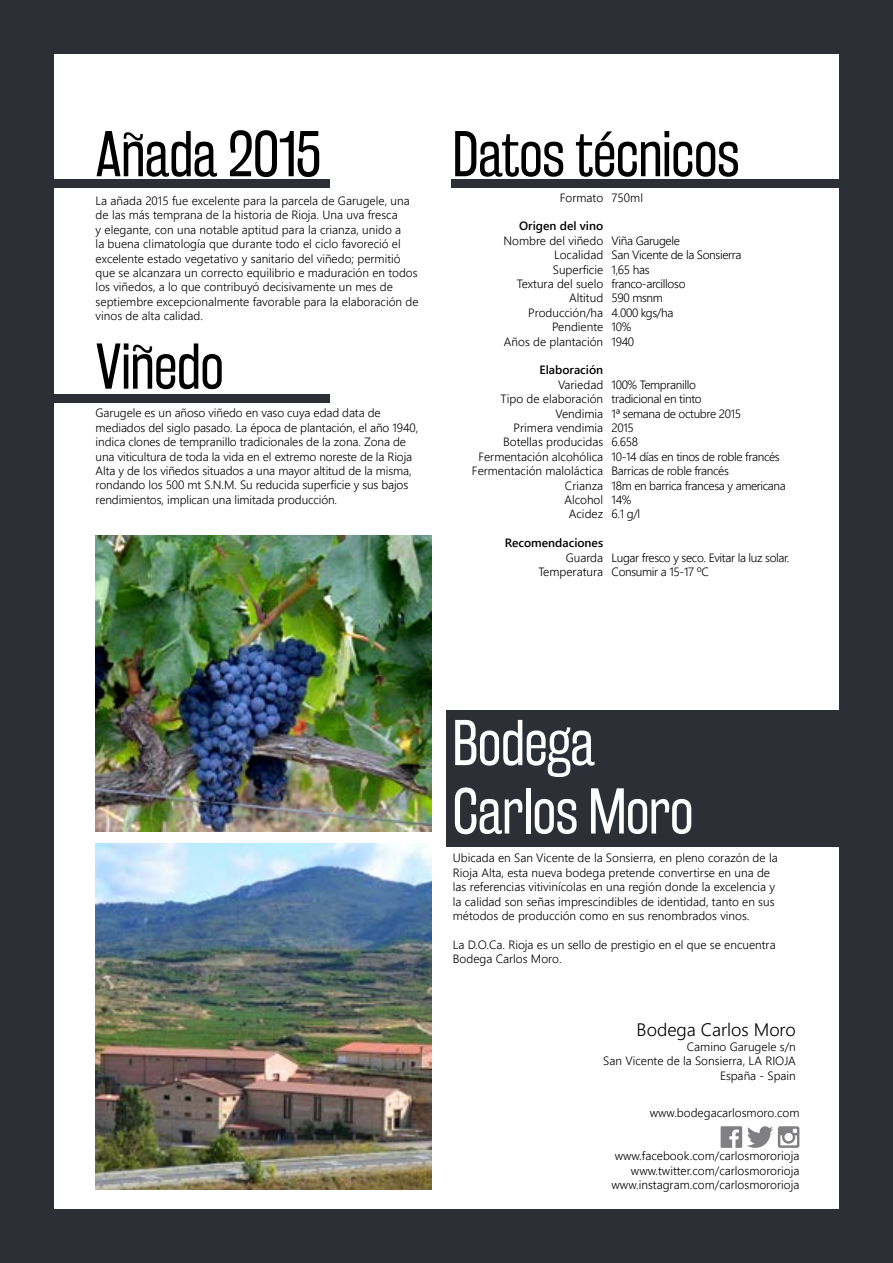
<style>
.page{position:relative;width:893px;height:1263px;background:#fff}
.page>*{position:absolute;margin:0;border:0;box-sizing:border-box;transform-origin:0 0}
.t1{font:57px "Rakesly Bk";color:#000}
.t2{font:57px/68.4px "Rakesly Bk";color:#fff}
.t3{font:18px "Webly Sleek UI Semilight";color:#000}
.t4{font:12px/14.4px "Webly Sleek UI Semilight";color:#000;text-align:right}
.t5{font:12px/14.4px "Webly Sleek UI Semilight";letter-spacing:-.03em;color:#000}
.t6{font:12px "Webly Sleek UI Semibold";color:#000}
</style>
<div class="page">
<img style="left:0;top:0;width:893px;height:1263px">
<div style="left:27px;top:180px;width:303px;height:8px;background:#2c2f36"></div>
<div style="left:27px;top:394px;width:303px;height:9px;background:#2c2f36"></div>
<div style="left:451px;top:180px;width:400px;height:8px;background:#2c2f36"></div>
<h1 class="t1" style="left:96px;top:120px;width:227px">Añada 2015</h1>
<p class="t4" style="left:96px;top:193px;width:324px;text-align:left">La añada 2015 fue excelente para la parcela de Garugele, una de las más temprana de la historia de Rioja. Una uva fresca<br>y elegante, con una notable aptitud para la crianza, unido a<br>la buena climatología que durante todo el ciclo favoreció el excelente estado vegetativo y sanitario del viñedo; permitió que se alcanzara un correcto equilibrio e maduración en todos los viñedos, a lo que contribuyó decisivamente un mes de septiembre excepcionalmente favorable para la elaboración de vinos de alta calidad.</p>
<h1 class="t1" style="left:96px;top:332px;width:130px">Viñedo</h1>
<p class="t4" style="left:96px;top:405px;width:324px;text-align:left">Garugele es un añoso viñedo en vaso cuya edad data de mediados del siglo pasado. La época de plantación, el año 1940, indica clones de tempranillo tradicionales de la zona. Zona de una viticultura de toda la vida en el extremo noreste de la Rioja Alta y de los viñedos situados a una mayor altitud de la misma, rondando los 500 mt S.N.M. Su reducida superficie y sus bajos rendimientos, implican una limitada producción.</p>
<h1 class="t1" style="left:453px;top:120px;width:288px">Datos técnicos</h1>
<p class="t4" style="left:560px;top:190px;width:45px">Formato</p>
<p class="t6" style="left:519px;top:217px;width:85px">Origen del vino</p>
<p class="t4" style="left:503px;top:233px;width:101px">Nombre del viñedo<br>Localidad<br>Superficie<br>Textura del suelo<br>Altitud<br>Producción/ha<br>Pendiente<br>Años de plantación</p>
<p class="t6" style="left:540px;top:361px;width:65px">Elaboración</p>
<p class="t4" style="left:472px;top:377px;width:133px">Variedad<br>Tipo de elaboración<br>Vendimia<br>Primera vendimia<br>Botellas producidas<br>Fermentación alcohólica<br>Fermentación maloláctica<br>Crianza<br>Alcohol<br>Acidez</p>
<p class="t6" style="left:505px;top:534px;width:100px">Recomendaciones</p>
<p class="t4" style="left:538px;top:550px;width:66px">Guarda<br>Temperatura</p>
<p class="t4" style="left:612px;top:190px;width:33px">750ml</p>
<p class="t5" style="left:612px;top:233px;width:131px">Viña Garugele<br>San Vicente de la Sonsierra<br>1,65 has<br>franco-arcilloso<br>590 msnm<br>4.000 kgs/ha<br>10%<br>1940</p>
<p class="t5" style="left:612px;top:377px;width:176px">100% Tempranillo<br>tradicional en tinto<br>1ª semana de octubre 2015<br>2015<br>6.658<br>10-14 días en tinos de roble francés<br>Barricas de roble francés<br>18m en barrica francesa y americana<br>14%<br>6.1 g/l</p>
<p class="t5" style="left:612px;top:550px;width:180px">Lugar fresco y seco. Evitar la luz solar.<br>Consumir a 15-17 ºC</p>
<h1 class="t2" style="left:453px;top:709px;width:242px">Bodega<br>Carlos Moro</h1>
<p class="t4" style="left:453px;top:850px;width:326px;text-align:left">Ubicada en San Vicente de la Sonsierra, en pleno corazón de la Rioja Alta, esta nueva bodega pretende convertirse en una de las referencias vitivinícolas en una región donde la excelencia y la calidad son señas imprescindibles de identidad, tanto en sus métodos de producción como en sus renombrados vinos.</p>
<p class="t4" style="left:453px;top:937px;width:324px;text-align:left">La D.O.Ca. Rioja es un sello de prestigio en el que se encuentra<br>Bodega Carlos Moro.</p>
<h2 class="t3" style="left:637px;top:1016px;width:161px">Bodega Carlos Moro</h2>
<p class="t4" style="left:603px;top:1039px;width:194px">Camino Garugele s/n<br>San Vicente de la Sonsierra, LA RIOJA<br>España - Spain</p>
<p class="t4" style="left:650px;top:1105px;width:151px">www.bodegacarlosmoro.com</p>
<p class="t4" style="left:611px;top:1148px;width:189px">www.facebook.com/carlosmororioja www.twitter.com/carlosmororioja www.instagram.com/carlosmororioja</p>
</div>
